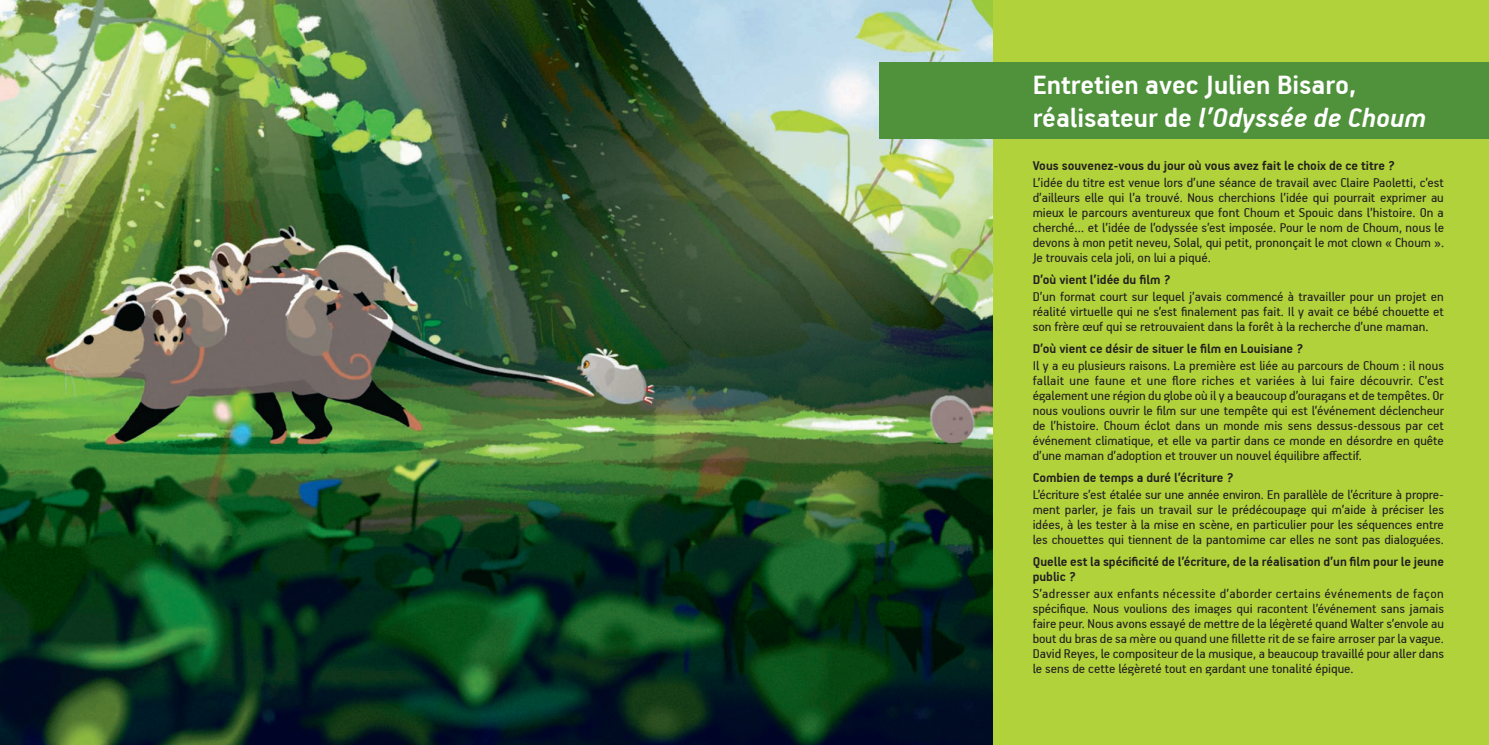
<style>
.page{position:relative;width:1489px;height:745px;background:#fff}
.page>*{position:absolute;margin:0;border:0;box-sizing:border-box;transform-origin:0 0}
.t1{font:700 30px/32.4px "Handbook Pro PF";color:#fff}
.t2{font:14.38px/15px "Handbook Pro PF";color:#231f20;text-align:justify}
.t3{font:700 14.38px/15px "Handbook Pro PF";color:#231f20}
.s1{font-style:italic}
</style>
<div class="page">
<img style="left:0;top:0;width:726px;height:744px">
<div style="left:744px;top:0;width:744px;height:744px;background:#b1d23b"></div>
<img style="left:726px;top:0;width:266px;height:744px">
<div style="left:879px;top:62px;width:609px;height:77px;background:#50923b"></div>
<h1 class="t1" style="left:1032px;top:68px;width:395px">Entretien avec Julien Bisaro, réalisateur de <span class="s1">l’Odyssée de Choum</span></h1>
<p class="t3" style="left:1032px;top:158px;width:364px">Vous souvenez-vous du jour où vous avez fait le choix de ce titre ?</p>
<p class="t2" style="left:1032px;top:174px;width:413px">L’idée du titre est venue lors d’une séance de travail avec Claire Paoletti, c’est d’ailleurs elle qui l’a trouvé. Nous cherchions l’idée qui pourrait exprimer au mieux le parcours aventureux que font Choum et Spouic dans l’histoire. On a cherché… et l’idée de l’odyssée s’est imposée. Pour le nom de Choum, nous le devons à mon petit neveu, Solal, qui petit, prononçait le mot clown « Choum ».<br>Je trouvais cela joli, on lui a piqué.</p>
<p class="t3" style="left:1032px;top:271px;width:139px">D’où vient l’idée du film ?</p>
<p class="t2" style="left:1032px;top:288px;width:412px">D’un format court sur lequel j’avais commencé à travailler pour un projet en réalité virtuelle qui ne s’est finalement pas fait. Il y avait ce bébé chouette et son frère œuf qui se retrouvaient dans la forêt à la recherche d’une maman.</p>
<p class="t3" style="left:1032px;top:340px;width:272px">D’où vient ce désir de situer le film en Louisiane ?</p>
<p class="t2" style="left:1032px;top:357px;width:413px">Il y a eu plusieurs raisons. La première est liée au parcours de Choum : il nous fallait une faune et une flore riches et variées à lui faire découvrir. C’est également une région du globe où il y a beaucoup d’ouragans et de tempêtes. Or nous voulions ouvrir le film sur une tempête qui est l’événement déclencheur de l’histoire. Choum éclot dans un monde mis sens dessus-dessous par cet événement climatique, et elle va partir dans ce monde en désordre en quête d’une maman d’adoption et trouver un nouvel équilibre affectif.</p>
<p class="t3" style="left:1032px;top:469px;width:202px">Combien de temps a duré l’écriture ?</p>
<p class="t2" style="left:1032px;top:486px;width:413px">L’écriture s’est étalée sur une année environ. En parallèle de l’écriture à propre&shy;ment parler, je fais un travail sur le prédécoupage qui m’aide à préciser les idées, à les tester à la mise en scène, en particulier pour les séquences entre les chouettes qui tiennent de la pantomime car elles ne sont pas dialoguées.</p>
<p class="t3" style="left:1032px;top:553px;width:412px">Quelle est la spécificité de l’écriture, de la réalisation d’un film pour le jeune public ?</p>
<p class="t2" style="left:1032px;top:585px;width:413px">S’adresser aux enfants nécessite d’aborder certains événements de façon spécifique. Nous voulions des images qui racontent l’événement sans jamais faire peur. Nous avons essayé de mettre de la légèreté quand Walter s’envole au bout du bras de sa mère ou quand une fillette rit de se faire arroser par la vague.<br>David Reyes, le compositeur de la musique, a beaucoup travaillé pour aller dans le sens de cette légèreté tout en gardant une tonalité épique.</p>
</div>
